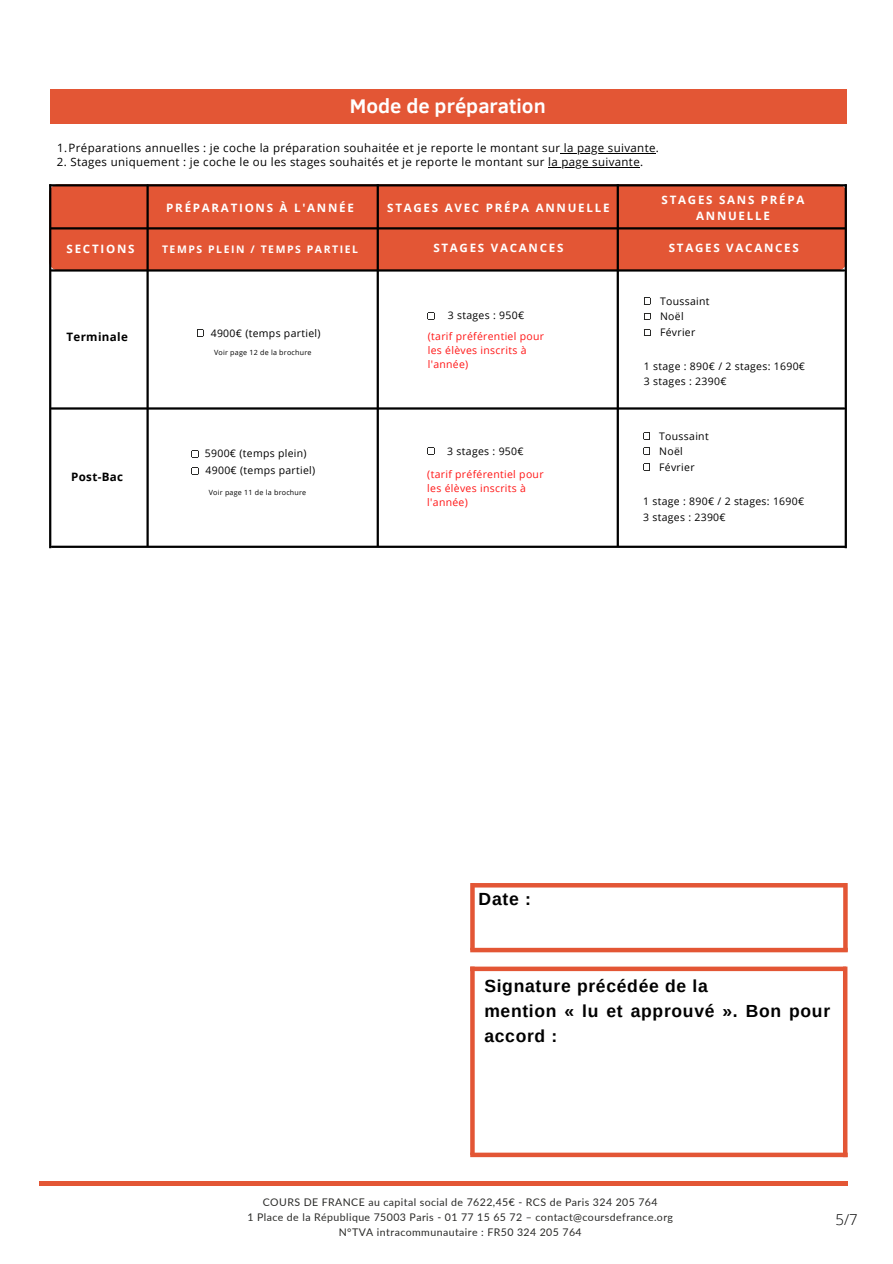
<style>
.page{position:relative;width:893px;height:1264px;background:#fff}
.page>*{position:absolute;margin:0;border:0;box-sizing:border-box;transform-origin:0 0}
.t1{font:700 20.25px "Clear Sans";color:#fff}
.t2{font:700 17.55px/24.8px "Arimo";letter-spacing:.04em;color:#000}
.t3{font:300 15px "Open Sans";color:#000}
.t4{font:700 11.55px/15.9px "Open Sans";letter-spacing:.15em;color:#fff;text-align:center}
.t5{font:11.55px "Open Sans";letter-spacing:.03em;color:#000}
.t6{font:700 11.55px "Open Sans";letter-spacing:.03em;color:#000}
.t7{font:11.4px "Open Sans";letter-spacing:.03em;color:#000}
.t8{font:10.5px "Open Sans";letter-spacing:.03em;color:#000}
.t9{font:10.5px "Lato";letter-spacing:.04em;color:#2a2a28}
.t10{font:10.5px/14.2px "Open Sans";letter-spacing:.03em;color:#ff1616}
.t11{font:700 10.5px "Open Sans";letter-spacing:.15em;color:#fff}
.t12{font:7.2px "Open Sans";letter-spacing:.03em;color:#000}
</style>
<div class="page">
<div style="left:49px;top:184px;width:797px;height:86px;background:#e35635;border-radius:9px"></div>
<hr style="left:51px;top:269px;width:793px;height:2px;background:#000">
<hr style="left:146px;top:185px;width:3px;height:360px;background:#000">
<hr style="left:376px;top:184px;width:3px;height:363px;background:#000">
<hr style="left:50px;top:227px;width:795px;height:2px;background:#000">
<hr style="left:616px;top:184px;width:3px;height:363px;background:#000">
<hr style="left:49px;top:184px;width:2px;height:364px;background:#000">
<hr style="left:844px;top:184px;width:2px;height:364px;background:#000">
<hr style="left:51px;top:407px;width:793px;height:2px;background:#000">
<svg style="left:197px;top:329px;width:7px;height:8px"></svg>
<svg style="left:192px;top:450px;width:7px;height:8px"></svg>
<div style="left:50px;top:89px;width:796px;height:35px;background:#e35635"></div>
<hr style="left:560px;top:153px;width:95px;height:1px;background:#000">
<hr style="left:548px;top:167px;width:92px;height:1px;background:#000">
<hr style="left:52px;top:545px;width:792px;height:3px;background:#000">
<svg style="left:192px;top:468px;width:7px;height:7px"></svg>
<svg style="left:428px;top:313px;width:7px;height:7px"></svg>
<svg style="left:427px;top:447px;width:8px;height:8px"></svg>
<svg style="left:644px;top:298px;width:7px;height:7px"></svg>
<svg style="left:644px;top:313px;width:7px;height:7px"></svg>
<svg style="left:644px;top:329px;width:7px;height:7px"></svg>
<svg style="left:643px;top:432px;width:7px;height:8px"></svg>
<svg style="left:643px;top:447px;width:7px;height:8px"></svg>
<svg style="left:643px;top:464px;width:7px;height:7px"></svg>
<hr style="left:39px;top:1181px;width:808px;height:4px;background:#e35635">
<div style="left:470px;top:1152px;width:377px;height:5px;background:#e35635"></div>
<div style="left:842px;top:966px;width:5px;height:191px;background:#e35635"></div>
<svg style="left:470px;top:971px;width:4px;height:182px"></svg>
<div style="left:470px;top:966px;width:376px;height:5px;background:#e35635"></div>
<div style="left:470px;top:947px;width:377px;height:5px;background:#e35635"></div>
<svg style="left:843px;top:883px;width:4px;height:65px"></svg>
<svg style="left:470px;top:883px;width:4px;height:65px"></svg>
<hr style="left:471px;top:883px;width:375px;height:4px;background:#e35635">
<hr style="left:49px;top:184px;width:797px;height:2px;background:#000">
<p class="t1" style="left:350px;top:91px;width:197px">Mode de préparation</p>
<p class="t5" style="left:57px;top:139px;width:603px">1.Préparations annuelles : je coche la préparation souhaitée et je reporte le montant sur la page suivante.</p>
<p class="t7" style="left:57px;top:154px;width:587px">2. Stages uniquement : je coche le ou les stages souhaités et je reporte le montant sur la page suivante.</p>
<p class="t4" style="left:67px;top:241px;width:69px">SECTIONS</p>
<p class="t6" style="left:66px;top:328px;width:63px">Terminale</p>
<p class="t6" style="left:71px;top:468px;width:54px">Post-Bac</p>
<p class="t4" style="left:166px;top:200px;width:189px">PRÉPARATIONS À L'ANNÉE</p>
<p class="t4" style="left:387px;top:200px;width:224px">STAGES AVEC PRÉPA ANNUELLE</p>
<p class="t4" style="left:661px;top:192px;width:144px">STAGES SANS PRÉPA<br>ANNUELLE</p>
<p class="t11" style="left:162px;top:241px;width:198px">TEMPS PLEIN / TEMPS PARTIEL</p>
<p class="t4" style="left:433px;top:240px;width:131px">STAGES VACANCES</p>
<p class="t4" style="left:668px;top:240px;width:131px">STAGES VACANCES</p>
<p class="t8" style="left:211px;top:325px;width:111px">4900€ (temps partiel)</p>
<p class="t12" style="left:214px;top:347px;width:99px">Voir page 12 de la brochure</p>
<p class="t8" style="left:205px;top:445px;width:103px">5900€ (temps plein)</p>
<p class="t8" style="left:205px;top:463px;width:111px">4900€ (temps partiel)</p>
<p class="t12" style="left:209px;top:487px;width:99px">Voir page 11 de la brochure</p>
<p class="t8" style="left:448px;top:307px;width:78px">3 stages : 950€</p>
<p class="t10" style="left:428px;top:328px;width:118px">(tarif préférentiel pour les élèves inscrits à l'année)</p>
<p class="t8" style="left:447px;top:443px;width:78px">3 stages : 950€</p>
<p class="t10" style="left:427px;top:466px;width:118px">(tarif préférentiel pour les élèves inscrits à l'année)</p>
<p class="t8" style="left:660px;top:294px;width:51px">Toussaint</p>
<p class="t8" style="left:660px;top:309px;width:25px">Noël</p>
<p class="t8" style="left:660px;top:325px;width:37px">Février</p>
<p class="t8" style="left:644px;top:359px;width:163px">1 stage : 890€ / 2 stages: 1690€</p>
<p class="t8" style="left:644px;top:374px;width:84px">3 stages : 2390€</p>
<p class="t8" style="left:659px;top:428px;width:51px">Toussaint</p>
<p class="t8" style="left:659px;top:443px;width:25px">Noël</p>
<p class="t8" style="left:659px;top:460px;width:37px">Février</p>
<p class="t8" style="left:643px;top:493px;width:163px">1 stage : 890€ / 2 stages: 1690€</p>
<p class="t8" style="left:643px;top:510px;width:84px">3 stages : 2390€</p>
<p class="t2" style="left:478px;top:887px;width:54px">Date :</p>
<p class="t2" style="left:484px;top:974px;width:225px">Signature précédée de la</p>
<p class="t2" style="left:484px;top:998px;width:347px">mention « lu et approuvé ». Bon pour accord :</p>
<p class="t9" style="left:263px;top:1196px;width:396px">COURS DE FRANCE au capital social de 7622,45€ - RCS de Paris 324 205 764</p>
<p class="t9" style="left:247px;top:1210px;width:427px">1 Place de la République 75003 Paris - 01 77 15 65 72 – contact@coursdefrance.org</p>
<p class="t9" style="left:339px;top:1225px;width:244px">N°TVA intracommunautaire : FR50 324 205 764</p>
<p class="t3" style="left:835px;top:1208px;width:24px">5/7</p>
</div>
